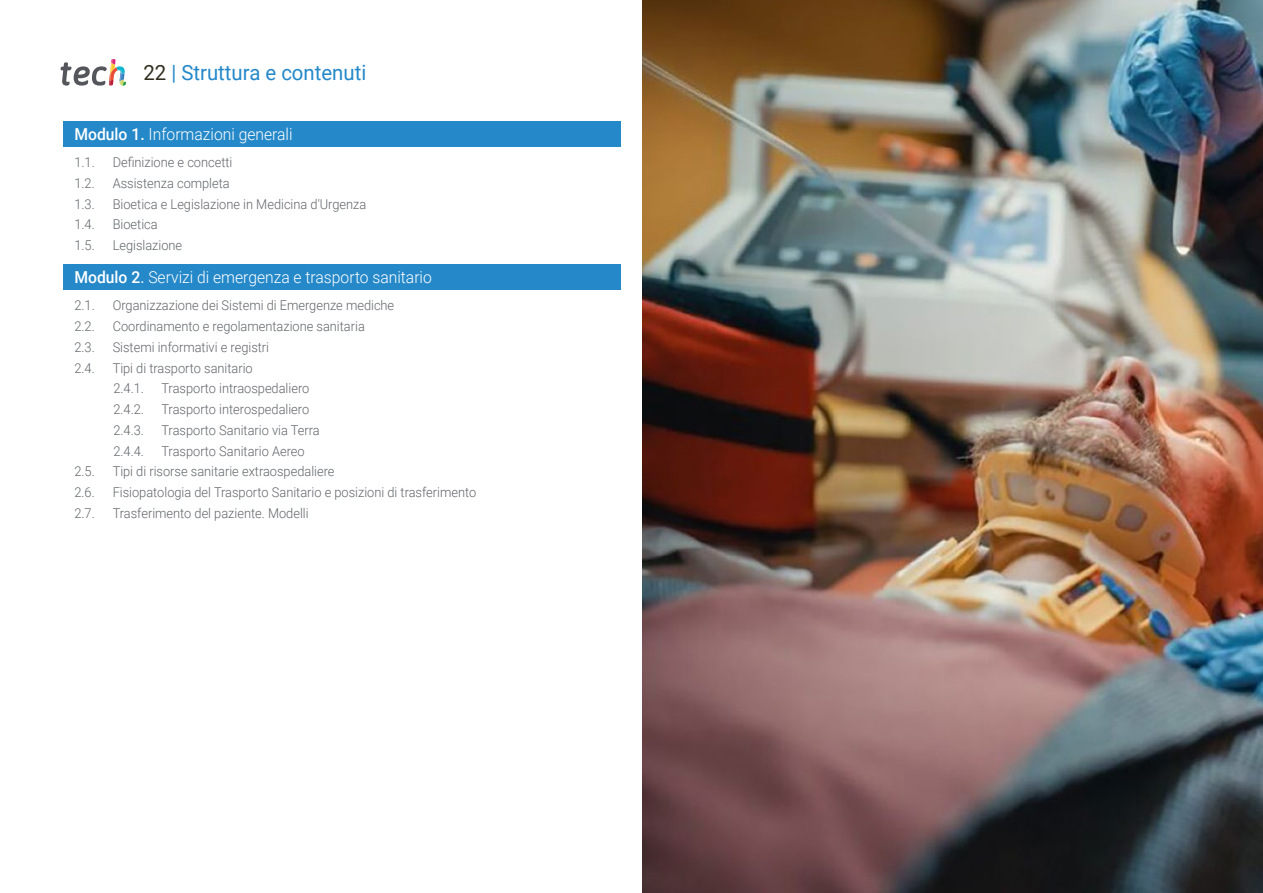
<style>
.page{position:relative;width:1263px;height:893px;background:#fff}
.page>*{position:absolute;margin:0;border:0;box-sizing:border-box;transform-origin:0 0}
.t1{font:21px "Roboto";color:#2488c9}
.t2{font:300 16.5px "Roboto";color:#fff;scale:.95 1}
.t3{font:300 13.5px/20.7px "Roboto";color:#61646a;scale:.95 1}
.s1{color:#312e20}
.s2{font-weight:500}
.s3{font-weight:400}
</style>
<div class="page">
<svg style="left:61px;top:59px;width:65px;height:27px"></svg>
<div style="left:63px;top:121px;width:558px;height:25px;background:#2488c9"></div>
<div style="left:63px;top:264px;width:558px;height:25px;background:#2488c9"></div>
<img style="left:642px;top:0;width:621px;height:893px">
<h1 class="t1" style="left:144px;top:57px;width:224px"><span class="s1">22</span> | Struttura e contenuti</h1>
<p class="t2" style="left:74px;top:123px;width:231px"><span class="s2">Modulo 1.</span> Informazioni generali</p>
<p class="t3" style="left:74px;top:151px;width:23px">1.1.</p>
<p class="t3" style="left:113px;top:151px;width:128px">Definizione e concetti</p>
<p class="t3" style="left:74px;top:172px;width:23px">1.2.</p>
<p class="t3" style="left:113px;top:172px;width:125px">Assistenza completa</p>
<p class="t3" style="left:74px;top:193px;width:23px">1.3.</p>
<p class="t3" style="left:113px;top:193px;width:269px">Bioetica e Legislazione in Medicina d'Urgenza</p>
<p class="t3" style="left:74px;top:214px;width:23px">1.4.</p>
<p class="t3" style="left:113px;top:214px;width:49px">Bioetica</p>
<p class="t3" style="left:74px;top:234px;width:23px">1.5.</p>
<p class="t3" style="left:113px;top:234px;width:75px">Legislazione</p>
<p class="t2" style="left:74px;top:266px;width:378px"><span class="s2">Modulo 2</span><span class="s3">.</span> Servizi di emergenza e trasporto sanitario</p>
<p class="t3" style="left:74px;top:295px;width:23px">2.1.</p>
<p class="t3" style="left:113px;top:295px;width:298px">Organizzazione dei Sistemi di Emergenze mediche</p>
<p class="t3" style="left:74px;top:315px;width:23px">2.2.</p>
<p class="t3" style="left:113px;top:315px;width:267px">Coordinamento e regolamentazione sanitaria</p>
<p class="t3" style="left:74px;top:336px;width:23px">2.3.</p>
<p class="t3" style="left:113px;top:336px;width:166px">Sistemi informativi e registri</p>
<p class="t3" style="left:74px;top:357px;width:23px">2.4.</p>
<p class="t3" style="left:113px;top:357px;width:149px">Tipi di trasporto sanitario<br>2.4.1.</p>
<p class="t3" style="left:161px;top:378px;width:157px">Trasporto intraospedaliero</p>
<p class="t3" style="left:113px;top:398px;width:34px">2.4.2.</p>
<p class="t3" style="left:161px;top:398px;width:157px">Trasporto interospedaliero</p>
<p class="t3" style="left:113px;top:419px;width:34px">2.4.3.</p>
<p class="t3" style="left:161px;top:419px;width:168px">Trasporto Sanitario via Terra</p>
<p class="t3" style="left:113px;top:440px;width:34px">2.4.4.</p>
<p class="t3" style="left:161px;top:440px;width:152px">Trasporto Sanitario Aereo</p>
<p class="t3" style="left:74px;top:461px;width:23px">2.5.</p>
<p class="t3" style="left:113px;top:461px;width:235px">Tipi di risorse sanitarie extraospedaliere</p>
<p class="t3" style="left:74px;top:481px;width:23px">2.6.</p>
<p class="t3" style="left:113px;top:481px;width:384px">Fisiopatologia del Trasporto Sanitario e posizioni di trasferimento</p>
<p class="t3" style="left:74px;top:502px;width:23px">2.7.</p>
<p class="t3" style="left:113px;top:502px;width:208px">Trasferimento del paziente. Modelli</p>
</div>
